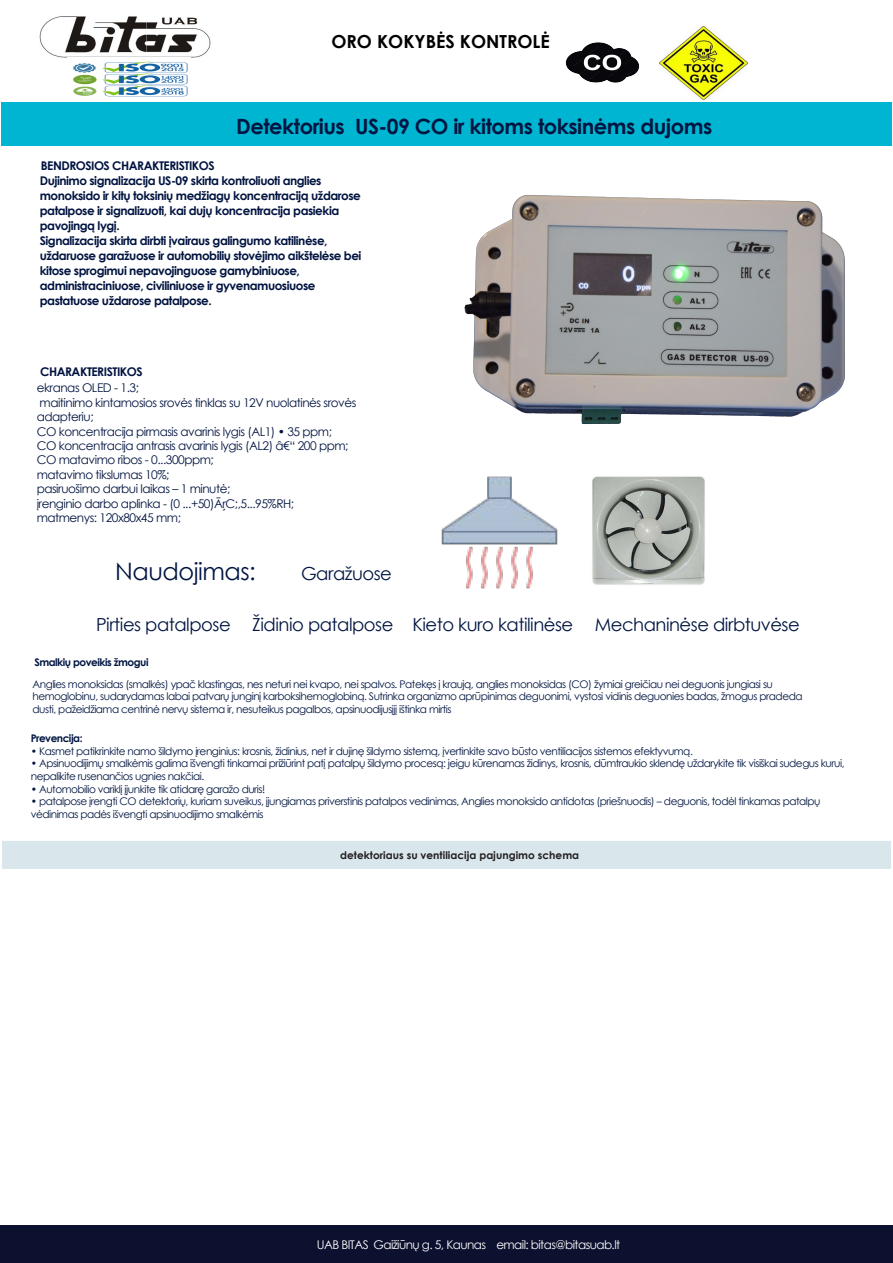
<style>
.page{position:relative;width:893px;height:1263px;background:#fff}
.page>*{position:absolute;margin:0;border:0;box-sizing:border-box;transform-origin:0 0}
.t1{font:24px "Century Gothic";letter-spacing:-.02em;color:#001541}
.t2{font:700 21px "Century Gothic";letter-spacing:-.025em;color:#001541}
.t3{font:18px "Century Gothic";letter-spacing:-.025em;color:#001541}
.t4{font:700 18px "Century Gothic";color:#000}
.t5{font:700 12px/15px "Century Gothic";letter-spacing:-.04em;color:#001340}
.t6{font:12px/14.4px "Century Gothic";letter-spacing:-.04em;color:#001340}
.t7{font:12px "Century Gothic";letter-spacing:-.05em;color:#fff}
.t8{font:10.5px/12.6px "Century Gothic";letter-spacing:-.045em;color:#001541}
.t9{font:700 10.5px "Century Gothic";color:#221e1f}
.t10{font:700 10.5px "Century Gothic";letter-spacing:-.045em;color:#001541}
</style>
<div class="page">
<div style="left:0;top:1226px;width:893px;height:37px;background:#0c112f"></div>
<div style="left:1px;top:102px;width:891px;height:44px;background:#00b5d1"></div>
<div style="left:2px;top:841px;width:889px;height:28px;background:#d9e6ec"></div>
<img style="left:40px;top:16px;width:170px;height:41px">
<img style="left:72px;top:61px;width:116px;height:36px">
<img style="left:441px;top:476px;width:117px;height:113px">
<img style="left:565px;top:42px;width:75px;height:41px">
<img style="left:660px;top:26px;width:87px;height:74px">
<img style="left:464px;top:194px;width:381px;height:230px">
<img style="left:592px;top:476px;width:113px;height:109px">
<h3 class="t4" style="left:331px;top:28px;width:220px">ORO KOKYBĖS KONTROLĖ</h3>
<h2 class="t2" style="left:236px;top:111px;width:477px">Detektorius US-09 CO ir kitoms toksinėms dujoms</h2>
<p class="t5" style="left:40px;top:157px;width:323px">BENDROSIOS CHARAKTERISTIKOS<br>Dujinimo signalizacija US-09 skirta kontroliuoti anglies monoksido ir kitų toksinių medžiagų koncentraciją uždarose patalpose ir signalizuoti, kai dujų koncentracija pasiekia pavojingą lygį.<br>Signalizacija skirta dirbti įvairaus galingumo katilinėse, uždaruose garažuose ir automobilių stovėjimo aikštelėse bei kitose sprogimui nepavojinguose gamybiniuose, administraciniuose, civiliniuose ir gyvenamuosiuose pastatuose uždarose patalpose.</p>
<p class="t5" style="left:40px;top:364px;width:104px">CHARAKTERISTIKOS</p>
<p class="t6" style="left:37px;top:381px;width:321px">ekranas OLED - 1.3;<br>maitinimo kintamosios srovės tinklas su 12V nuolatinės srovės adapteriu;<br>CO koncentracija pirmasis avarinis lygis (AL1) • 35 ppm;<br>CO koncentracija antrasis avarinis lygis (AL2) â€“ 200 ppm; CO matavimo ribos - 0...300ppm;<br>matavimo tikslumas 10%;<br>pasiruošimo darbui laikas – 1 minutė;<br>įrenginio darbo aplinka - (0 ...+50)ĀŗC;,5...95%RH; matmenys: 120x80x45 mm;</p>
<h1 class="t1" style="left:115px;top:554px;width:142px">Naudojimas:</h1>
<h3 class="t3" style="left:301px;top:561px;width:92px">Garažuose</h3>
<h3 class="t3" style="left:96px;top:611px;width:705px">Pirties patalpose Židinio patalpose Kieto kuro katilinėse Mechaninėse dirbtuvėse</h3>
<p class="t10" style="left:34px;top:654px;width:116px">Smalkių poveikis žmogui</p>
<p class="t8" style="left:33px;top:677px;width:771px">Anglies monoksidas (smalkės) ypač klastingas, nes neturi nei kvapo, nei spalvos. Patekęs į kraują, anglies monoksidas (CO) žymiai greičiau nei deguonis jungiasi su hemoglobinu, sudarydamas labai patvarų junginį karboksihemoglobiną. Sutrinka organizmo aprūpinimas deguonimi, vystosi vidinis deguonies badas, žmogus pradeda dusti, pažeidžiama centrinė nervų sistema ir, nesuteikus pagalbos, apsinuodijusįjį ištinka mirtis</p>
<p class="t10" style="left:31px;top:730px;width:53px">Prevencija:</p>
<p class="t8" style="left:31px;top:744px;width:664px">• Kasmet patikrinkite namo šildymo įrenginius: krosnis, židinius, net ir dujinę šildymo sistemą, įvertinkite savo būsto ventiliacijos sistemos efektyvumą.</p>
<p class="t8" style="left:31px;top:757px;width:815px">• Apsinuodijimų smalkėmis galima išvengti tinkamai prižiūrint patį patalpų šildymo procesą: jeigu kūrenamas židinys, krosnis, dūmtraukio sklendę uždarykite tik visiškai sudegus kurui, nepalikite rusenančios ugnies nakčiai.</p>
<p class="t8" style="left:31px;top:782px;width:236px">• Automobilio variklį įjunkite tik atidarę garažo duris!</p>
<p class="t8" style="left:31px;top:795px;width:791px">• patalpose įrengti CO detektorių, kuriam suveikus, įjungiamas priverstinis patalpos vedinimas, Anglies monoksido antidotas (priešnuodis) – deguonis, todėl tinkamas patalpų vėdinimas padės išvengti apsinuodijimo smalkėmis</p>
<p class="t9" style="left:340px;top:847px;width:241px">detektoriaus su ventiliacija pajungimo schema</p>
<p class="t7" style="left:317px;top:1236px;width:305px">UAB BITAS Gaižiūnų g. 5, Kaunas email: bitas@bitasuab.lt</p>
</div>
